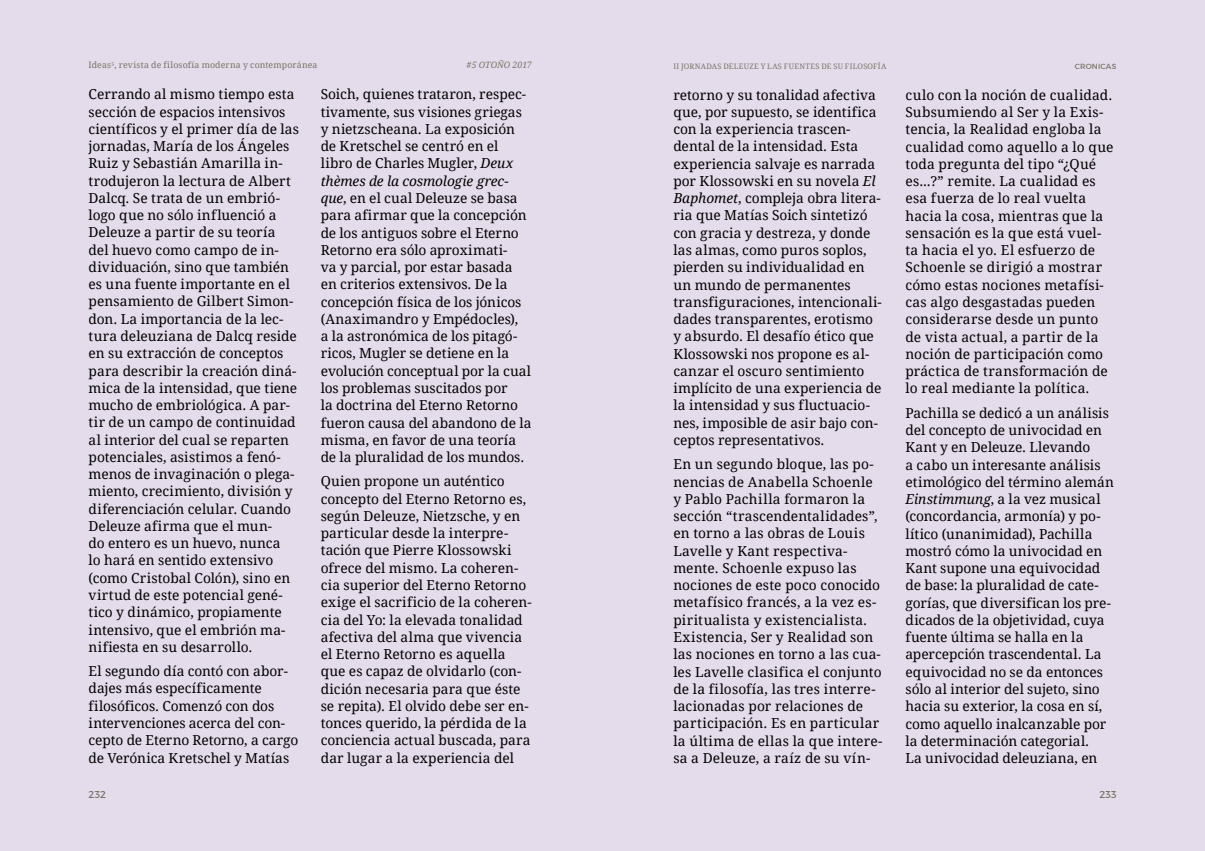
<style>
.page{position:relative;width:1205px;height:851px;background:#fff}
.page>*{position:absolute;margin:0;border:0;box-sizing:border-box;transform-origin:0 0}
.t1{font:13.75px/17.2px "Droid Serif";color:#000}
.t2{font:10px "Montserrat";letter-spacing:.015em;color:#7a7266}
.t3{font:8.75px "Droid Serif";letter-spacing:.02em;color:#7a7266}
.t4{font:italic 8.75px "Droid Serif";letter-spacing:-.005em;color:#7a7266}
.t5{font:7.5px "Droid Serif";letter-spacing:.025em;color:#7a7266}
.t6{font:7.5px "Montserrat";letter-spacing:.025em;color:#7a7266}
.s1{font-style:italic}
.s2{font-family:"Montserrat"}
</style>
<div class="page">
<div style="left:0;top:0;width:1205px;height:850px;background:#e4dcea"></div>
<p class="t3" style="left:89px;top:60px;width:230px">Ideas<sup>5</sup>, revista de filosofía moderna y contemporánea</p>
<p class="t4" style="left:467px;top:60px;width:20px">#5 oto</p>
<p class="t4" style="left:497px;top:60px;width:36px">ño 2017</p>
<p class="t1" style="left:89px;top:86px;width:212px">Cerrando al mismo tiempo esta sección de espacios intensivos científicos y el primer día de las jornadas, María de los Ángeles<br>Ruiz y Sebastián Amarilla in&shy;trodujeron la lectura de Albert<br>Dalcq. Se trata de un embrió&shy;logo que no sólo influenció a<br>Deleuze a partir de su teoría<br>del huevo como campo de in&shy;dividuación, sino que también es una fuente importante en el pensamiento de Gilbert Simon&shy;don. La importancia de la lec&shy;tura deleuziana de Dalcq reside en su extracción de conceptos para describir la creación diná&shy;mica de la intensidad, que tiene mucho de embriológica. A par&shy;tir de un campo de continuidad al interior del cual se reparten potenciales, asistimos a fenó&shy;menos de invaginación o plega&shy;miento, crecimiento, división y diferenciación celular. Cuando<br>Deleuze afirma que el mun-<br>do entero es un huevo, nunca<br>lo hará en sentido extensivo (como Cristobal Colón), sino en virtud de este potencial gené&shy;tico y dinámico, propiamente intensivo, que el embrión ma&shy;nifiesta en su desarrollo.</p>
<p class="t1" style="left:89px;top:662px;width:211px">El segundo día contó con abor&shy;dajes más específicamente filosóficos. Comenzó con dos intervenciones acerca del con&shy;cepto de Eterno Retorno, a cargo de Verónica Kretschel y Matías</p>
<p class="t1" style="left:321px;top:86px;width:212px">Soich, quienes trataron, respec&shy;tivamente, sus visiones griegas y nietzscheana. La exposición de Kretschel se centró en el libro de Charles Mugler, <span class="s1">Deux thèmes de la cosmologie grec&shy;que</span>, en el cual Deleuze se basa para afirmar que la concepción de los antiguos sobre el Eterno<br>Retorno era sólo aproximati-<br>va y parcial, por estar basada en criterios extensivos. De la concepción física de los jónicos (Anaximandro y Empédocles),<br>a la astronómica de los pitagó&shy;ricos, Mugler se detiene en la evolución conceptual por la cual los problemas suscitados por<br>la doctrina del Eterno Retorno fueron causa del abandono de la misma, en favor de una teoría de la pluralidad de los mundos.</p>
<p class="t1" style="left:321px;top:473px;width:212px">Quien propone un auténtico concepto del Eterno Retorno es, según Deleuze, Nietzsche, y en particular desde la interpre&shy;tación que Pierre Klossowski ofrece del mismo. La coheren&shy;cia superior del Eterno Retorno exige el sacrificio de la coheren&shy;cia del Yo: la elevada tonalidad afectiva del alma que vivencia el Eterno Retorno es aquella que es capaz de olvidarlo (con&shy;dición necesaria para que éste se repita). El olvido debe ser en&shy;tonces querido, la pérdida de la conciencia actual buscada, para dar lugar a la experiencia del</p>
<p class="t5" style="left:673px;top:62px;width:17px">II Jornadas</p>
<p class="t5" style="left:723px;top:62px;width:12px">Deleuze</p>
<p class="t5" style="left:761px;top:62px;width:13px">y las</p>
<p class="t5" style="left:784px;top:62px;width:6px">fuentes</p>
<p class="t5" style="left:821px;top:62px;width:30px">desufilosof</p>
<p class="t5" style="left:878px;top:62px;width:107px">ía <span class="s2">C</span></p>
<p class="t6" style="left:1080px;top:62px;width:38px">RONICAS</p>
<p class="t1" style="left:673px;top:86px;width:210px">retorno y su tonalidad afectiva que, por supuesto, se identifica con la experiencia trascen&shy;dental de la intensidad. Esta experiencia salvaje es narrada por Klossowski en su novela <span class="s1">El<br>Baphomet</span>, compleja obra litera&shy;ria que Matías Soich sintetizó con gracia y destreza, y donde las almas, como puros soplos, pierden su individualidad en un mundo de permanentes transfiguraciones, intencionali&shy;dades transparentes, erotismo y absurdo. El desafío ético que<br>Klossowski nos propone es al&shy;canzar el oscuro sentimiento implícito de una experiencia de la intensidad y sus fluctuacio&shy;nes, imposible de asir bajo con&shy;ceptos representativos.</p>
<p class="t1" style="left:673px;top:456px;width:211px">En un segundo bloque, las po&shy;nencias de Anabella Schoenle y Pablo Pachilla formaron la sección “trascendentalidades”, en torno a las obras de Louis<br>Lavelle y Kant respectiva&shy;mente. Schoenle expuso las nociones de este poco conocido metafísico francés, a la vez es&shy;piritualista y existencialista.<br>Existencia, Ser y Realidad son las nociones en torno a las cua&shy;les Lavelle clasifica el conjunto de la filosofía, las tres interre&shy;lacionadas por relaciones de participación. Es en particular la última de ellas la que intere&shy;sa a Deleuze, a raíz de su vín-</p>
<p class="t1" style="left:905px;top:86px;width:209px">culo con la noción de cualidad.<br>Subsumiendo al Ser y la Exis&shy;tencia, la Realidad engloba la cualidad como aquello a lo que toda pregunta del tipo “¿Qué es...?” remite. La cualidad es esa fuerza de lo real vuelta hacia la cosa, mientras que la sensación es la que está vuel&shy;ta hacia el yo. El esfuerzo de<br>Schoenle se dirigió a mostrar cómo estas nociones metafísi&shy;cas algo desgastadas pueden considerarse desde un punto de vista actual, a partir de la noción de participación como práctica de transformación de lo real mediante la política.</p>
<p class="t1" style="left:905px;top:404px;width:210px">Pachilla se dedicó a un análisis del concepto de univocidad en<br>Kant y en Deleuze. Llevando<br>a cabo un interesante análisis etimológico del término alemán<br><span class="s1">Einstimmung</span>, a la vez musical (concordancia, armonía) y po&shy;lítico (unanimidad), Pachilla mostró cómo la univocidad en<br>Kant supone una equivocidad de base: la pluralidad de cate&shy;gorías, que diversifican los pre&shy;dicados de la objetividad, cuya fuente última se halla en la apercepción trascendental. La equivocidad no se da entonces sólo al interior del sujeto, sino hacia su exterior, la cosa en sí, como aquello inalcanzable por la determinación categorial.<br>La univocidad deleuziana, en</p>
<p class="t2" style="left:89px;top:788px;width:19px">232</p>
<p class="t2" style="left:1099px;top:788px;width:18px">233</p>
</div>
